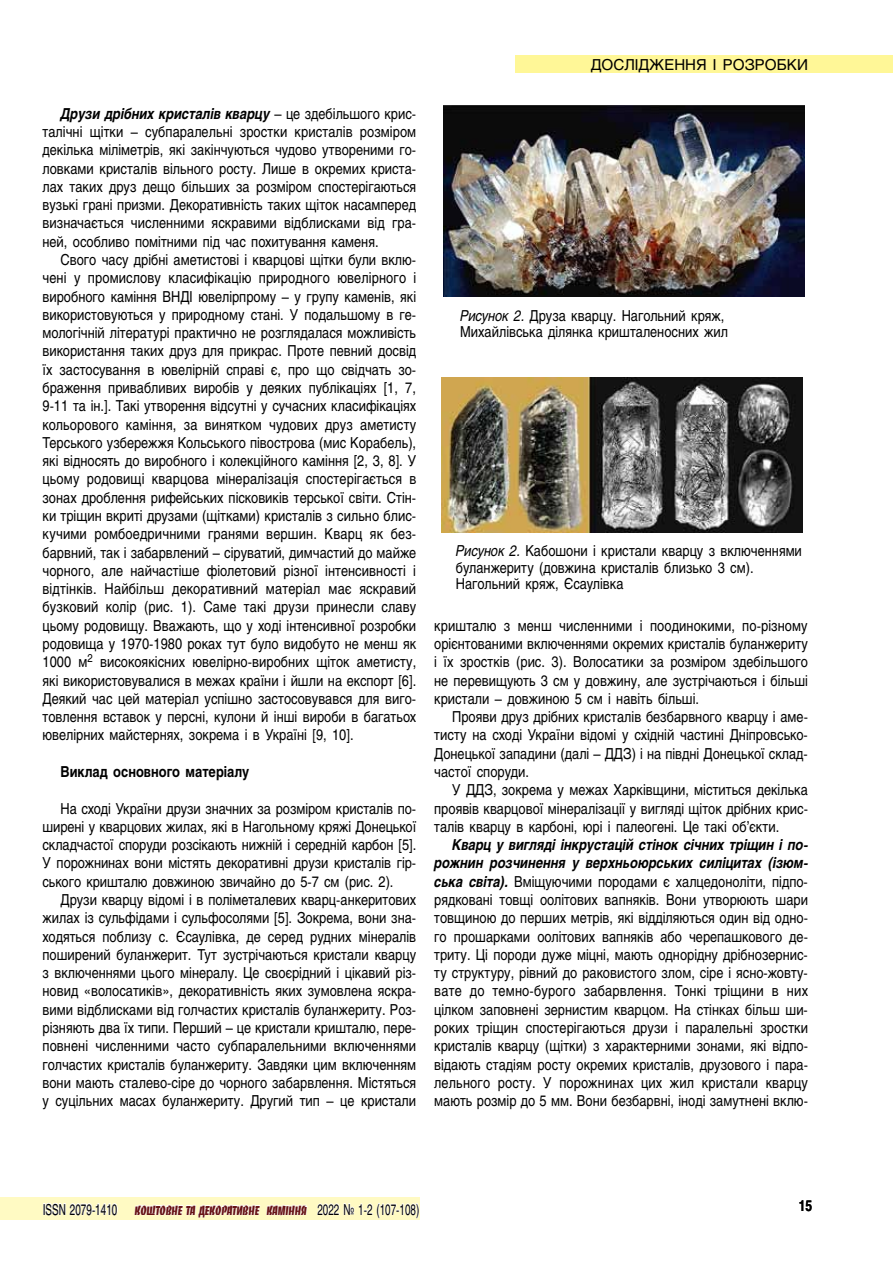
<style>
.page{position:relative;width:893px;height:1263px;background:#fff}
.page>*{position:absolute;margin:0;border:0;box-sizing:border-box;transform-origin:0 0}
.t1{font:15px/18.3px "Helios";color:#000;text-align:justify;scale:.85 1}
.t2{font:15px "Helios";color:#000;scale:.65 1}
.t3{font:700 15px "Helios";color:#000;scale:.85 1}
.t4{font:15px "Helios";color:#000}
.t5{font:700 15px "Helios";color:#000;scale:.8 1}
.s1{font-weight:700;font-style:italic}
.s2{font-style:italic}
.s3{font-family:"Banco Heavy C";font-size:13.5px;color:#671316}
</style>
<div class="page">
<div style="left:0;top:1197px;width:419px;height:23px;background:#fffac3"></div>
<svg style="left:134px;top:1204px;width:126px;height:14px"></svg>
<svg style="left:266px;top:1204px;width:42px;height:11px"></svg>
<svg style="left:317px;top:1203px;width:103px;height:15px"></svg>
<svg style="left:44px;top:1203px;width:74px;height:12px"></svg>
<div style="left:515px;top:55px;width:378px;height:17px;background:#fff797"></div>
<img style="left:443px;top:105px;width:361px;height:192px">
<img style="left:441px;top:377px;width:362px;height:155px">
<p class="t1" style="left:43px;top:104px;width:441px;text-indent:18px"><span class="s1">Друзи дрібних кристалів кварцу</span> – це здебільшого крис&shy;талічні щітки – субпаралельні зростки кристалів розміром декілька міліметрів, які закінчуються чудово утвореними го&shy;ловками кристалів вільного росту. Лише в окремих криста&shy;лах таких друз дещо більших за розміром спостерігаються вузькі грані призми. Декоративність таких щіток насамперед визначається численними яскравими відблисками від гра&shy;ней, особливо помітними під час похитування каменя.</p>
<p class="t1" style="left:43px;top:250px;width:441px;text-indent:18px">Свого часу дрібні аметистові і кварцові щітки були вклю&shy;чені у промислову класифікацію природного ювелірного і виробного каміння ВНДІ ювелірпрому – у групу каменів, які використовуються у природному стані. У подальшому в ге&shy;мологічній літературі практично не розглядалася можливість використання таких друз для прикрас. Проте певний досвід їх застосування в ювелірній справі є, про що свідчать зо&shy;браження привабливих виробів у деяких публікаціях [1, 7, 9-11 та ін.]. Такі утворення відсутні у сучасних класифікаціях кольорового каміння, за винятком чудових друз аметисту Терського узбережжя Кольського півострова (мис Корабель), які відносять до виробного і колекційного каміння [2, 3, 8]. У цьому родовищі кварцова мінералізація спостерігається в зонах дроблення рифейських пісковиків терської світи. Стін&shy;ки тріщин вкриті друзами (щітками) кристалів з сильно блис&shy;кучими ромбоедричними гранями вершин. Кварц як без&shy;барвний, так і забарвлений – сіруватий, димчастий до майже чорного, але найчастіше фіолетовий різної інтенсивності і відтінків. Найбільш декоративний матеріал має яскравий бузковий колір (рис. 1). Саме такі друзи принесли славу цьому родовищу. Вважають, що у ході інтенсивної розробки родовища у 1970-1980 роках тут було видобуто не менш як 1000 м<sup>2</sup> високоякісних ювелірно-виробних щіток аметисту, які використовувалися в межах країни і йшли на експорт [6].<br>Деякий час цей матеріал успішно застосовувався для виго&shy;товлення вставок у персні, кулони й інші вироби в багатьох ювелірних майстернях, зокрема і в Україні [9, 10].</p>
<p class="t3" style="left:61px;top:763px;width:224px">Виклад основного матеріалу</p>
<p class="t1" style="left:43px;top:799px;width:441px;text-indent:18px">На сході України друзи значних за розміром кристалів по&shy;ширені у кварцових жилах, які в Нагольному кряжі Донецької складчастої споруди розсікають нижній і середній карбон [5].<br>У порожнинах вони містять декоративні друзи кристалів гір&shy;ського кришталю довжиною звичайно до 5-7 см (рис. 2).</p>
<p class="t1" style="left:43px;top:890px;width:441px;text-indent:18px">Друзи кварцу відомі і в поліметалевих кварц-анкеритових жилах із сульфідами і сульфосолями [5]. Зокрема, вони зна&shy;ходяться поблизу с. Єсаулівка, де серед рудних мінералів поширений буланжерит. Тут зустрічаються кристали кварцу з включеннями цього мінералу. Це своєрідний і цікавий різ&shy;новид «волосатиків», декоративність яких зумовлена яскра&shy;вими відблисками від голчастих кристалів буланжериту. Роз&shy;різняють два їх типи. Перший – це кристали кришталю, пере&shy;повнені численними часто субпаралельними включеннями голчастих кристалів буланжериту. Завдяки цим включенням вони мають сталево-сіре до чорного забарвлення. Містяться у суцільних масах буланжериту. Другий тип – це кристали</p>
<p class="t4" style="left:591px;top:55px;width:219px">ДОСЛІДЖЕННЯ І РОЗРОБКИ</p>
<p class="t1" style="left:460px;top:307px;width:317px;line-height:16.5px"><span class="s2">Рисунок 2.</span> Друза кварцу. Нагольний кряж,<br>Михайлівська ділянка кришталеносних жил</p>
<p class="t1" style="left:456px;top:542px;width:409px;line-height:16.5px;text-align:left"><span class="s2">Рисунок 2.</span> Кабошони і кристали кварцу з включеннями буланжериту (довжина кристалів близько 3 см).<br>Нагольний кряж, Єсаулівка</p>
<p class="t1" style="left:434px;top:616px;width:441px">кришталю з менш численними і поодинокими, по-різному орієнтованими включеннями окремих кристалів буланжериту і їх зростків (рис. 3). Волосатики за розміром здебільшого не перевищують 3 см у довжину, але зустрічаються і більші кристали – довжиною 5 см і навіть більші.</p>
<p class="t1" style="left:434px;top:707px;width:441px;text-indent:18px">Прояви друз дрібних кристалів безбарвного кварцу і аме&shy;тисту на сході України відомі у східній частині Дніпровсько-Донецької западини (далі – ДДЗ) і на півдні Донецької склад&shy;частої споруди.</p>
<p class="t1" style="left:434px;top:781px;width:441px;text-indent:18px">У ДДЗ, зокрема у межах Харківщини, міститься декілька проявів кварцової мінералізації у вигляді щіток дрібних крис&shy;талів кварцу в карбоні, юрі і палеогені. Це такі об’єкти.</p>
<p class="t1" style="left:434px;top:835px;width:441px;text-indent:18px"><span class="s1">Кварц у вигляді інкрустацій стінок січних тріщин і по&shy;рожнин розчинення у верхньоюрських силіцитах (ізюм&shy;ська світа).</span> Вміщуючими породами є халцедоноліти, підпо&shy;рядковані товщі оолітових вапняків. Вони утворюють шари товщиною до перших метрів, які відділяються один від одно&shy;го прошарками оолітових вапняків або черепашкового де&shy;триту. Ці породи дуже міцні, мають однорідну дрібнозернис&shy;ту структуру, рівний до раковистого злом, сіре і ясно-жовту&shy;вате до темно-бурого забарвлення. Тонкі тріщини в них цілком заповнені зернистим кварцом. На стінках більш ши&shy;роких тріщин спостерігаються друзи і паралельні зростки кристалів кварцу (щітки) з характерними зонами, які відпо&shy;відають стадіям росту окремих кристалів, друзового і пара&shy;лельного росту. У порожнинах цих жил кристали кварцу мають розмір до 5 мм. Вони безбарвні, іноді замутнені вклю-</p>
<p class="t2" style="left:43px;top:1200px;width:580px">ISSN 2079-1410 <span class="s3">коштовне та декоративне каміння</span> 2022 № 1-2 (107-108)</p>
<p class="t5" style="left:799px;top:1197px;width:18px">15</p>
</div>
